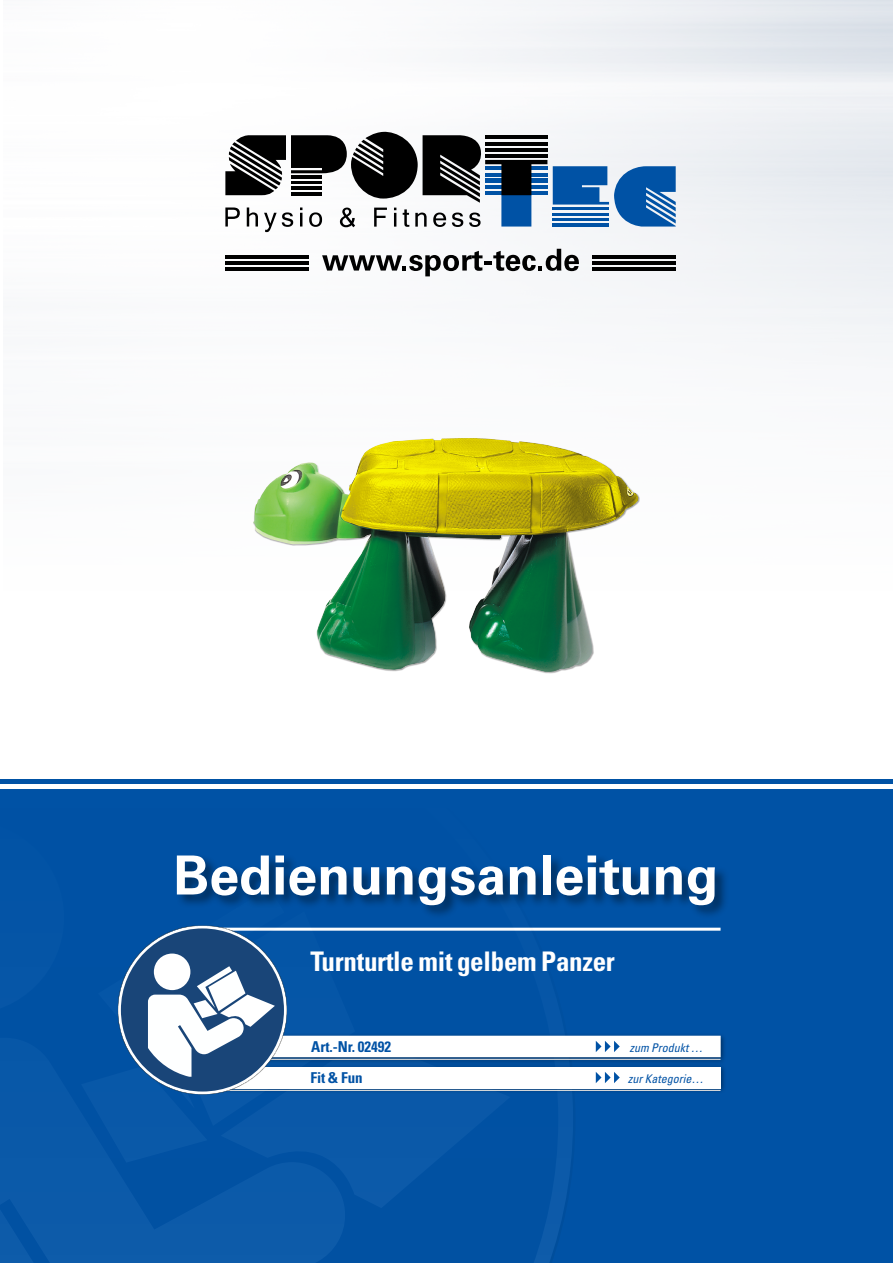
<style>
.page{position:relative;width:893px;height:1263px;background:#fff}
.page>*{position:absolute;margin:0;border:0;box-sizing:border-box;transform-origin:0 0}
.t1{font:700 54px "Univers LT Std";color:#fff}
.t2{font:700 condensed 27px "Univers LT Std";letter-spacing:-.01em;color:#fff}
.t3{font:700 condensed 15px "Univers LT Std";color:#0052a5}
.t4{font:italic condensed 12px "Univers LT Std";color:#0052a5}
</style>
<div class="page">
<img style="left:225px;top:0;width:668px;height:674px">
<svg style="left:553px;top:166px;width:123px;height:61px"></svg>
<svg style="left:225px;top:132px;width:322px;height:100px"></svg>
<svg style="left:322px;top:249px;width:257px;height:27px"></svg>
<hr style="left:592px;top:255px;width:84px;height:4px;background:#000">
<hr style="left:592px;top:261px;width:84px;height:4px;background:#000">
<hr style="left:592px;top:267px;width:84px;height:3px;background:#000">
<hr style="left:225px;top:255px;width:84px;height:4px;background:#000">
<hr style="left:225px;top:261px;width:84px;height:4px;background:#000">
<hr style="left:225px;top:267px;width:84px;height:3px;background:#000">
<div style="left:0;top:779px;width:893px;height:484px;background:#0052a5"></div>
<hr style="left:0;top:785px;width:893px;height:4px;background:#fff">
<hr style="left:195px;top:928px;width:525px;height:3px;background:#fff">
<svg style="left:0;top:784px;width:558px;height:479px"></svg>
<svg style="left:0;top:821px;width:64px;height:193px"></svg>
<svg style="left:0;top:1038px;width:345px;height:225px;fill:#0b5aa9"></svg>
<svg style="left:221px;top:1094px;width:289px;height:114px;fill:#0a58a8"></svg>
<div style="left:257px;top:1056px;width:469px;height:10px;background:#004e9d"></div>
<div style="left:222px;top:1033px;width:504px;height:30px;background:#000;opacity:.4"></div>
<div style="left:226px;top:1036px;width:494px;height:21px;background:#fff"></div>
<svg style="left:596px;top:1041px;width:24px;height:11px"></svg>
<div style="left:222px;top:1064px;width:504px;height:30px;background:#000;opacity:.4"></div>
<div style="left:225px;top:1067px;width:495px;height:21px;background:#fff"></div>
<div style="left:175px;top:854px;width:554px;height:65px;background:#000;opacity:.46"></div>
<svg style="left:596px;top:1072px;width:24px;height:11px"></svg>
<svg style="left:81px;top:888px;width:274px;height:274px"></svg>
<img style="left:253px;top:438px;width:385px;height:234px">
<h1 class="t1" style="left:173px;top:844px;width:547px">Bedienungsanleitung</h1>
<p class="t2" style="left:310px;top:945px;width:306px">Turnturtle mit gelbem Panzer</p>
<p class="t3" style="left:311px;top:1037px;width:82px">Art.-Nr. 02492</p>
<p class="t4" style="left:630px;top:1040px;width:75px">zum Produkt …</p>
<p class="t3" style="left:310px;top:1068px;width:54px">Fit &amp; Fun</p>
<p class="t4" style="left:628px;top:1071px;width:77px">zur Kategorie…</p>
</div>
